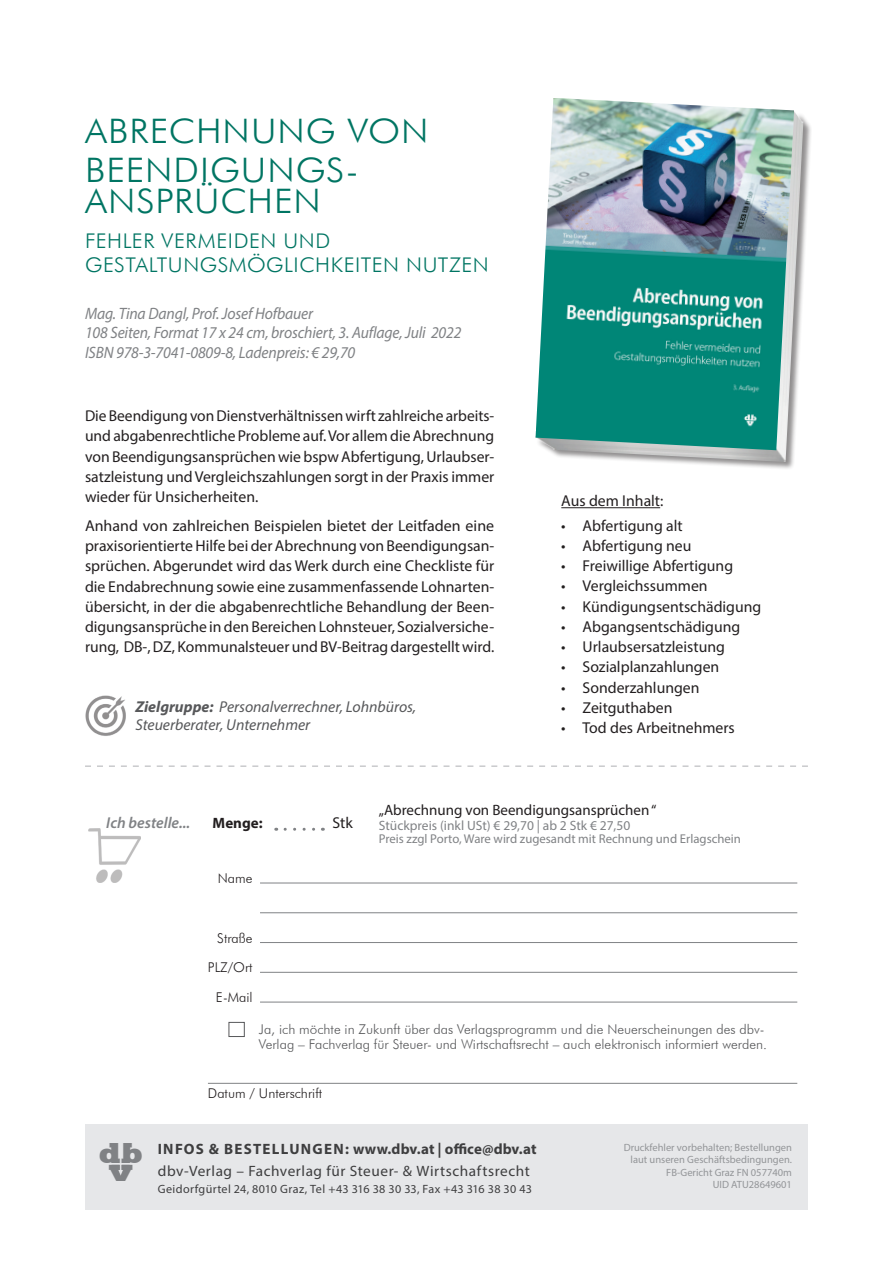
<style>
.page{position:relative;width:893px;height:1263px;background:#fff}
.page>*{position:absolute;margin:0;border:0;box-sizing:border-box;transform-origin:0 0}
.t1{font:800 34.5px "Rockwell";color:#808285;scale:.94 1}
.t2{font:300 33.75px "Futura BT";letter-spacing:.025em;color:#007563;scale:1.09 1}
.t3{font:800 29.7px "Rockwell";color:#808285;scale:.94 1}
.t4{font:300 20.25px "Futura BT";letter-spacing:.03em;color:#007563;scale:1.06 1}
.t5{font:italic 16.5px/19.8px "Myriad Pro";letter-spacing:-.01em;color:#808285;scale:.95 1}
.t6{font:15.75px/20.2px "Myriad Pro";color:#231f20;text-align:justify}
.t7{font:italic 15.75px/18.9px "Myriad Pro";color:#57585a}
.t8{font:italic 600 15.75px "Myriad Pro";color:#808285}
.t9{font:15px "Myriad Pro";letter-spacing:.035em;color:#3e3e3f}
.t10{font:700 15px "Myriad Pro";letter-spacing:.075em;color:#3e3e3f}
.t11{font:15px "Myriad Pro";color:#231f20}
.t12{font:700 15px "Myriad Pro";color:#231f20}
.t13{font:300 13.5px/15.8px "Futura BT";color:#57585a}
.t14{font:300 13.5px "Futura BT";color:#231f20}
.t15{font:13.5px "Myriad Pro";color:#808285}
.t16{font:12.75px "Myriad Pro";color:#808285}
.t17{font:12px "Myriad Pro";letter-spacing:.02em;color:#3e3e3f}
.t18{font:10.5px/12.6px "Myriad Pro";color:#939598;text-align:right}
.s1{font-weight:700}
</style>
<div class="page">
<img style="left:88px;top:829px;width:53px;height:53px">
<div style="left:536px;top:111px;width:276px;height:360px;background:#231f20;opacity:.5"></div>
<img style="left:535px;top:111px;width:269px;height:351px">
<img style="left:536px;top:98px;width:258px;height:352px">
<div style="left:85px;top:1124px;width:723px;height:85px;background:#e6e7e9"></div>
<hr style="left:260px;top:942px;width:537px;height:1px;background:#808285">
<hr style="left:260px;top:972px;width:537px;height:1px;background:#808285">
<hr style="left:260px;top:1002px;width:537px;height:1px;background:#808285">
<hr style="left:208px;top:1083px;width:52px;height:1px;background:#808285">
<hr style="left:260px;top:1083px;width:537px;height:1px;background:#808285">
<hr style="left:260px;top:912px;width:537px;height:1px;background:#808285">
<hr style="left:260px;top:883px;width:537px;height:1px;background:#808285">
<img style="left:85px;top:695px;width:41px;height:41px">
<svg style="left:285px;top:828px;width:38px;height:3px"></svg>
<div style="left:229px;top:1022px;width:16px;height:15px;border:1px solid #57585a"></div>
<svg style="left:85px;top:765px;width:723px;height:2px"></svg>
<hr style="left:561px;top:507px;width:99px;height:1px;background:#231f20">
<h2 class="t2" style="left:85px;top:111px;width:151px">Abrechnun</h2>
<h2 class="t2" style="left:306px;top:111px;width:64px">g von</h2>
<h2 class="t2" style="left:85px;top:149px;width:21px">Beend</h2>
<h2 class="t2" style="left:200px;top:149px;width:147px">igungs-</h2>
<h2 class="t2" style="left:85px;top:181px;width:22px">ansp</h2>
<h2 class="t2" style="left:174px;top:181px;width:112px">rüchen</h2>
<p class="t4" style="left:85px;top:228px;width:154px">Fehler vermeiden</p>
<p class="t4" style="left:283px;top:228px;width:15px">und</p>
<p class="t4" style="left:85px;top:252px;width:13px">Ges</p>
<p class="t4" style="left:125px;top:252px;width:319px">taltun gsmöglichkeiten nutzen</p>
<p class="t5" style="left:85px;top:303px;width:398px">Mag. Tina Dangl, Prof. Josef Hofbauer<br>108 Seiten, Format 17 x 24 cm, broschiert, 3. Auflage, Juli 2022<br>ISBN 978-3-7041-0809-8, Ladenpreis: € 29,70</p>
<p class="t6" style="left:85px;top:405px;width:411px">Die Beendigung von Dienstverhältnissen wirft zahlreiche arbeits&shy;und abgabenrechtliche Probleme auf. Vor allem die Abrechnung von Beendigungsansprüchen wie bspw Abfertigung, Urlaubser&shy;satzleistung und Vergleichszahlungen sorgt in der Praxis immer wieder für Unsicherheiten.</p>
<p class="t6" style="left:85px;top:515px;width:411px">Anhand von zahlreichen Beispielen bietet der Leitfaden eine praxisorientierte Hilfe bei der Abrechnung von Beendigungsan&shy;sprüchen. Abgerundet wird das Werk durch eine Checkliste für die Endabrechnung sowie eine zusammenfassende Lohnarten&shy;übersicht, in der die abgabenrechtliche Behandlung der Been&shy;digungsansprüche in den Bereichen Lohnsteuer, Sozialversiche&shy;rung, DB-, DZ, Kommunalsteuer und BV-Beitrag dargestellt wird.</p>
<p class="t7" style="left:135px;top:697px;width:282px"><span class="s1">Zielgruppe:</span> Personalverrechner, Lohnbüros,<br>Steuerberater, Unternehmer</p>
<p class="t6" style="left:561px;top:490px;width:104px">Aus dem Inhalt:</p>
<p class="t6" style="left:561px;top:515px;width:123px">• Abfertigung alt</p>
<p class="t6" style="left:561px;top:535px;width:132px">• Abfertigung neu</p>
<p class="t6" style="left:561px;top:555px;width:173px">• Freiwillige Abfertigung</p>
<p class="t6" style="left:561px;top:576px;width:148px">• Vergleichssummen</p>
<p class="t6" style="left:561px;top:596px;width:201px">• Kündigungsentschädigung</p>
<p class="t6" style="left:561px;top:616px;width:180px">• Abgangsentschädigung</p>
<p class="t6" style="left:561px;top:636px;width:165px">• Urlaubsersatzleistung</p>
<p class="t6" style="left:561px;top:657px;width:160px">• Sozialplanzahlungen</p>
<p class="t6" style="left:561px;top:677px;width:140px">• Sonderzahlungen</p>
<p class="t6" style="left:561px;top:697px;width:113px">• Zeitguthaben</p>
<p class="t6" style="left:561px;top:718px;width:175px">• Tod des Arbeitnehmers</p>
<p class="t8" style="left:106px;top:813px;width:85px">Ich bestelle...</p>
<p class="t12" style="left:213px;top:814px;width:52px">Menge:</p>
<p class="t6" style="left:332px;top:813px;width:22px">Stk</p>
<p class="t14" style="left:218px;top:870px;width:36px">Name</p>
<p class="t14" style="left:217px;top:929px;width:37px">Straße</p>
<p class="t14" style="left:208px;top:959px;width:46px">PLZ/Ort</p>
<p class="t14" style="left:216px;top:989px;width:38px">E-Mail</p>
<p class="t11" style="left:379px;top:800px;width:279px">„Abrechnung von Beendigungsansprüchen “</p>
<p class="t15" style="left:379px;top:817px;width:253px">Stückpreis (inkl USt) € 29,70 | ab 2 Stk € 27,50</p>
<p class="t16" style="left:379px;top:831px;width:364px">Preis zzgl Porto, Ware wird zugesandt mit Rechnung und Erlagschein</p>
<h3 class="t3" style="left:98px;top:1136px;width:25px">d</h3>
<h1 class="t1" style="left:109px;top:1150px;width:25px">v</h1>
<p class="t13" style="left:259px;top:1021px;width:510px">Ja, ich möchte in Zukunft über das Verlagsprogramm und die Neuerscheinungen des dbv-<br>Verlag – Fachverlag für Steuer- und Wirtschaftsrecht – auch elektronisch informiert werden.</p>
<p class="t14" style="left:208px;top:1085px;width:116px">Datum / Unterschrift</p>
<p class="t10" style="left:158px;top:1139px;width:380px">Infos &amp; Bestellungen: www.dbv.at | office@dbv.at</p>
<p class="t9" style="left:158px;top:1162px;width:373px">dbv-Verlag – Fachverlag für Steuer- &amp; Wirtschaftsrecht</p>
<p class="t17" style="left:158px;top:1181px;width:376px">Geidorfgürtel 24, 8010 Graz, Tel +43 316 38 30 33, Fax +43 316 38 30 43</p>
<p class="t18" style="left:624px;top:1140px;width:170px">Druckfehler vorbehalten; Bestellungen laut unseren Geschäftsbedingungen.<br>FB-Gericht Graz FN 057740m<br>UID ATU28649601</p>
</div>
